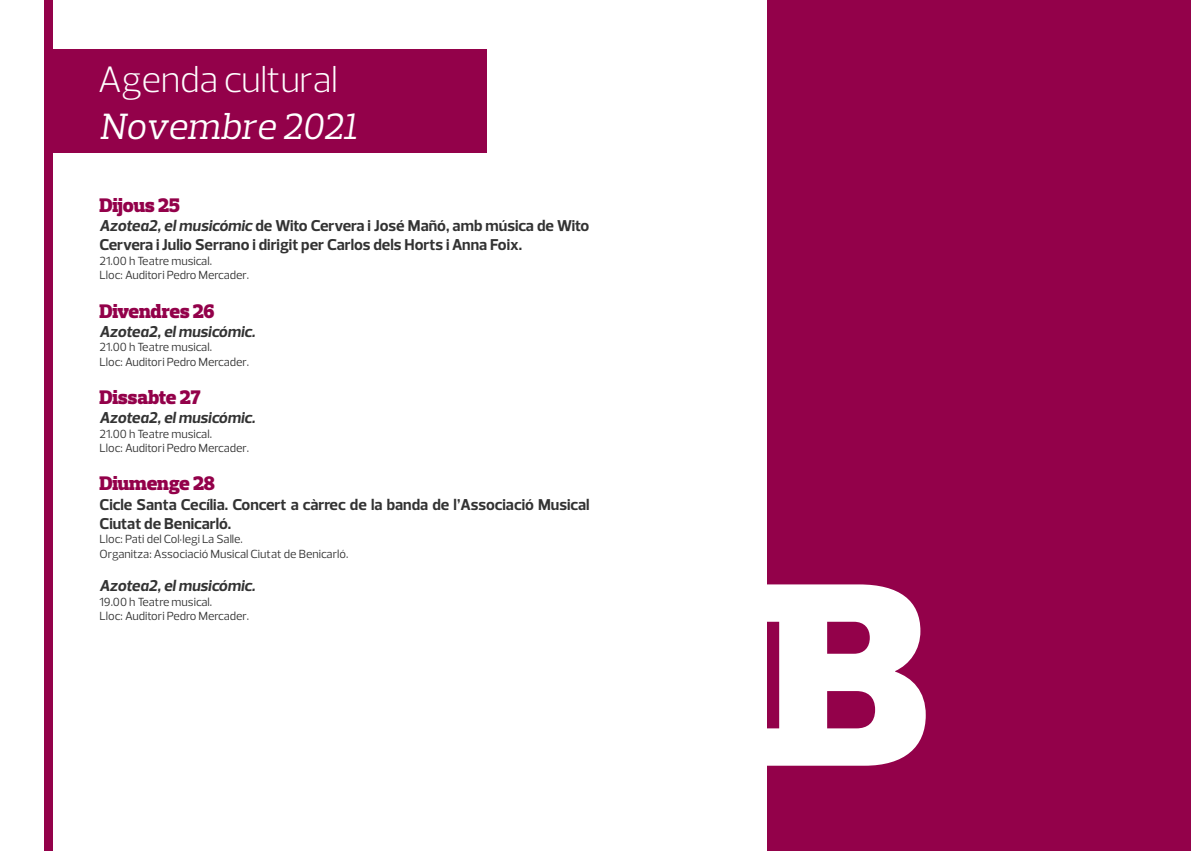
<style>
.page{position:relative;width:1191px;height:851px;background:#fff}
.page>*{position:absolute;margin:0;border:0;box-sizing:border-box;transform-origin:0 0}
.t1{font:300 37.2px "Prelo";letter-spacing:-.015em;color:#fff}
.t2{font:italic 37.2px "Prelo Slab";color:#fff}
.t3{font:900 20px "Prelo Slab";letter-spacing:-.01em;color:#93014a}
.t4{font:700 16px/19.2px "Prelo";color:#333}
.t5{font:italic 700 16px "Prelo";color:#333}
.t6{font:12px/14.4px "Prelo";color:#333}
.s1{font-style:italic}
</style>
<div class="page">
<div style="left:44px;top:50px;width:443px;height:103px;background:#93014a"></div>
<div style="left:44px;top:0;width:9px;height:850px;background:#93014a"></div>
<div style="left:767px;top:0;width:424px;height:850px;background:#93014a"></div>
<svg style="left:767px;top:584px;width:158px;height:181px"></svg>
<h1 class="t1" style="left:98px;top:57px;width:242px">Agenda cultural</h1>
<h1 class="t2" style="left:100px;top:103px;width:259px">Novembre 2021</h1>
<h2 class="t3" style="left:99px;top:193px;width:82px">Dijous 25</h2>
<h3 class="t4" style="left:99px;top:216px;width:491px"><span class="s1">Azotea2, el musicómic</span> de Wito Cervera i José Mañó, amb música de Wito<br>Cervera i Julio Serrano i dirigit per Carlos dels Horts i Anna Foix.</h3>
<p class="t6" style="left:99px;top:253px;width:151px">21.00 h Teatre musical.<br>Lloc: Auditori Pedro Mercader.</p>
<h2 class="t3" style="left:99px;top:298px;width:117px">Divendres 26</h2>
<h3 class="t5" style="left:99px;top:321px;width:157px">Azotea2, el musicómic.</h3>
<p class="t6" style="left:99px;top:340px;width:151px">21.00 h Teatre musical.<br>Lloc: Auditori Pedro Mercader.</p>
<h2 class="t3" style="left:99px;top:385px;width:102px">Dissabte 27</h2>
<h3 class="t5" style="left:99px;top:408px;width:157px">Azotea2, el musicómic.</h3>
<p class="t6" style="left:99px;top:426px;width:151px">21.00 h Teatre musical.<br>Lloc: Auditori Pedro Mercader.</p>
<h2 class="t3" style="left:99px;top:471px;width:117px">Diumenge 28</h2>
<h3 class="t4" style="left:99px;top:494px;width:491px">Cicle Santa Cecília. Concert a càrrec de la banda de l’Associació Musical<br>Ciutat de Benicarló.</h3>
<p class="t6" style="left:99px;top:532px;width:250px">Lloc: Pati del Col·legi La Salle.<br>Organitza: Associació Musical Ciutat de Benicarló.</p>
<h3 class="t5" style="left:99px;top:576px;width:157px">Azotea2, el musicómic.</h3>
<p class="t6" style="left:99px;top:594px;width:151px">19.00 h Teatre musical.<br>Lloc: Auditori Pedro Mercader.</p>
</div>
